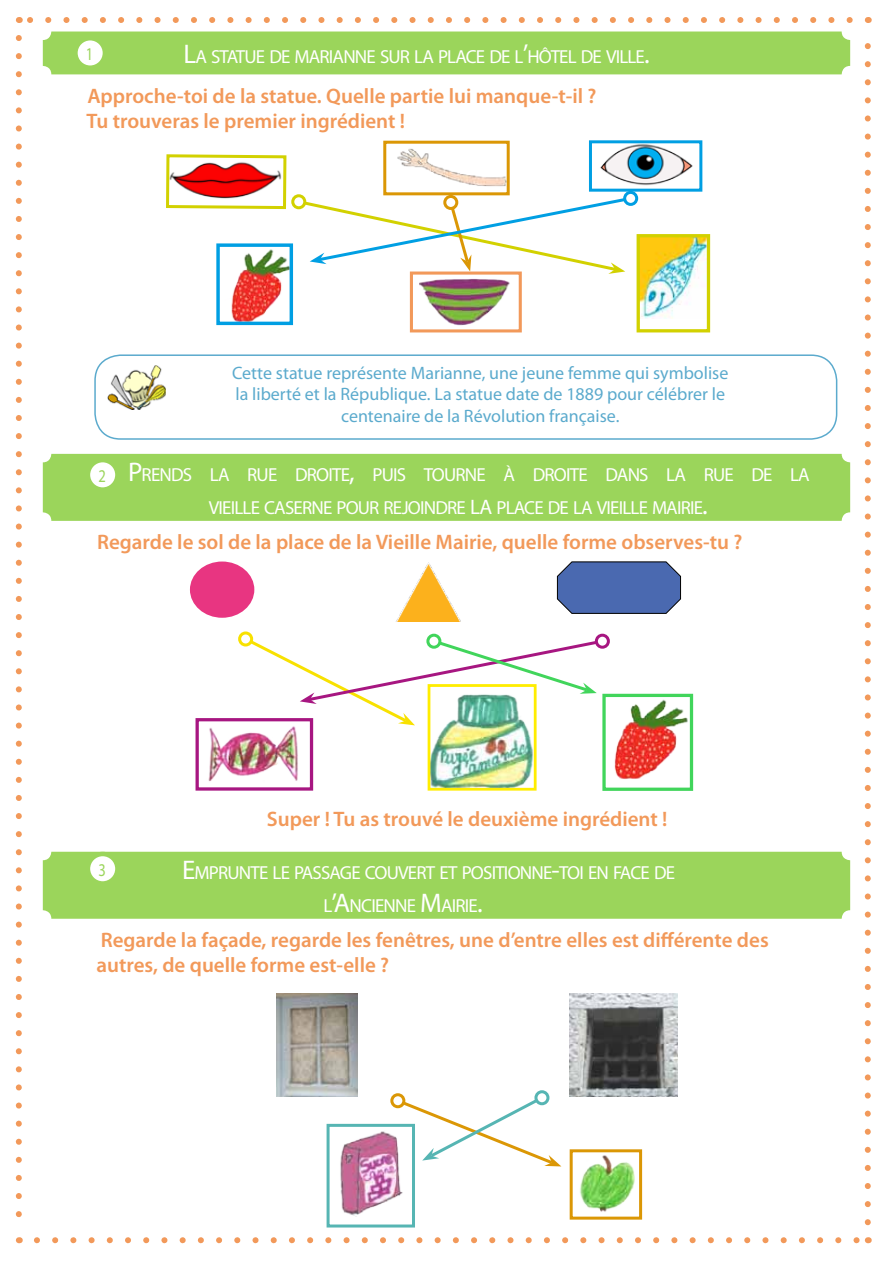
<style>
.page{position:relative;width:893px;height:1263px;background:#fff}
.page>*{position:absolute;margin:0;border:0;box-sizing:border-box;transform-origin:0 0}
.t1{font:600 21px/25.2px "Myriad Pro";color:#f2995a}
.t2{font:18.9px/32.4px "Myriad Pro";letter-spacing:-.045em;color:#fff}
.t3{font:18px/21.6px "Myriad Pro";color:#5baacd;text-align:center}
.t4{font:18px "Myriad Pro";color:#9bd55b;scale:.8 1}
.s1{font-size:27px}
.s2{font-size:21px}
</style>
<div class="page">
<svg style="left:16px;top:38px;width:6px;height:1180px"></svg>
<svg style="left:37px;top:1237px;width:822px;height:6px"></svg>
<svg style="left:865px;top:43px;width:6px;height:1179px"></svg>
<svg style="left:28px;top:17px;width:822px;height:6px"></svg>
<div style="left:43px;top:32px;width:807px;height:42px;background:#9bd55b;border-radius:9px"></div>
<svg style="left:75px;top:38px;width:30px;height:30px"></svg>
<div style="left:73px;top:36px;width:34px;height:34px;border:4px solid #9bd55b;border-radius:50%"></div>
<svg style="left:166px;top:154px;width:121px;height:56px"></svg>
<img style="left:397px;top:148px;width:109px;height:39px">
<div style="left:383px;top:141px;width:127px;height:54px;border:3px solid #db9705"></div>
<img style="left:600px;top:144px;width:93px;height:42px">
<div style="left:589px;top:140px;width:113px;height:52px;border:3px solid #009fe3"></div>
<div style="left:291px;top:194px;width:15px;height:15px;border:3px solid #d2d100;border-radius:50%"></div>
<div style="left:443px;top:195px;width:15px;height:15px;border:3px solid #db9705;border-radius:50%"></div>
<svg style="left:301px;top:196px;width:327px;height:78px"></svg>
<div style="left:623px;top:191px;width:15px;height:15px;border:3px solid #009fe3;border-radius:50%"></div>
<div style="left:94px;top:354px;width:743px;height:86px;border:2px solid #5baacd;border-radius:26px"></div>
<img style="left:108px;top:365px;width:58px;height:44px">
<div style="left:190px;top:561px;width:64px;height:57px;background:#e83581;border-radius:50%"></div>
<img style="left:396px;top:562px;width:64px;height:60px">
<svg style="left:557px;top:561px;width:124px;height:53px;background:#536fad"></svg>
<img style="left:277px;top:993px;width:80px;height:104px">
<img style="left:570px;top:994px;width:108px;height:103px">
<img style="left:231px;top:249px;width:58px;height:72px">
<div style="left:216px;top:243px;width:77px;height:82px;border:3px solid #009fe3"></div>
<img style="left:420px;top:278px;width:90px;height:48px">
<div style="left:410px;top:271px;width:112px;height:61px;border:3px solid #f2995a"></div>
<img style="left:641px;top:238px;width:65px;height:81px">
<div style="left:637px;top:234px;width:73px;height:98px;border:3px solid #d2d100"></div>
<img style="left:614px;top:699px;width:74px;height:80px">
<div style="left:602px;top:694px;width:91px;height:97px;border:3px solid #41d55b"></div>
<img style="left:432px;top:725px;width:101px;height:62px">
<div style="left:428px;top:684px;width:109px;height:107px;border:3px solid #ffed00"></div>
<img style="left:208px;top:726px;width:90px;height:55px">
<div style="left:196px;top:718px;width:117px;height:73px;border:3px solid #a71681"></div>
<div style="left:238px;top:631px;width:15px;height:15px;border:3px solid #f8e100;border-radius:50%"></div>
<div style="left:595px;top:634px;width:15px;height:15px;border:3px solid #a71681;border-radius:50%"></div>
<div style="left:426px;top:634px;width:15px;height:15px;border:3px solid #41d55b;border-radius:50%"></div>
<svg style="left:247px;top:638px;width:353px;height:87px"></svg>
<img style="left:340px;top:1131px;width:63px;height:85px">
<div style="left:327px;top:1124px;width:88px;height:103px;border:3px solid #56b5b3"></div>
<img style="left:580px;top:1155px;width:55px;height:57px">
<div style="left:570px;top:1149px;width:72px;height:70px;border:3px solid #db9705"></div>
<div style="left:390px;top:1093px;width:15px;height:15px;border:3px solid #db9705;border-radius:50%"></div>
<div style="left:534px;top:1090px;width:15px;height:15px;border:3px solid #56b5b3;border-radius:50%"></div>
<svg style="left:399px;top:1096px;width:162px;height:70px"></svg>
<div style="left:43px;top:852px;width:807px;height:67px;background:#9bd55b;border-radius:9px"></div>
<div style="left:43px;top:454px;width:807px;height:67px;background:#9bd55b;border-radius:9px"></div>
<svg style="left:88px;top:460px;width:29px;height:30px"></svg>
<div style="left:86px;top:458px;width:34px;height:34px;border:4px solid #9bd55b;border-radius:50%"></div>
<svg style="left:88px;top:854px;width:29px;height:29px"></svg>
<div style="left:86px;top:852px;width:34px;height:34px;border:4px solid #9bd55b;border-radius:50%"></div>
<p class="t4" style="left:86px;top:43px;width:11px">1</p>
<p class="t2" style="left:183px;top:40px;width:468px"><span class="s1">L</span>A STATUE DE MARIANNE SUR LA PLACE DE L<span class="s1">’</span>HÔTEL DE VILLE<span class="s1">.</span></p>
<p class="t1" style="left:87px;top:83px;width:512px">Approche-toi de la statue. Quelle partie lui manque-t-il ?<br>Tu trouveras le premier ingrédient !</p>
<p class="t4" style="left:98px;top:465px;width:11px">2</p>
<p class="t3" style="left:232px;top:361px;width:498px">Cette statue représente Marianne, une jeune femme qui symbolise la liberté et la République. La statue date de 1889 pour célébrer le centenaire de la Révolution française.</p>
<p class="t2" style="left:209px;top:459px;width:603px;text-indent:-81px"><span class="s1">P</span>RENDS LA RUE DROITE<span class="s1">,</span> PUIS TOURNE À DROITE DANS LA RUE DE LA<br>VIEILLE CASERNE POUR REJOINDRE <span class="s2">LA</span> PLACE DE LA VIEILLE MAIRIE<span class="s1">.</span></p>
<p class="t1" style="left:97px;top:528px;width:647px">Regarde le sol de la place de la Vieille Mairie, quelle forme observes-tu ?</p>
<p class="t4" style="left:98px;top:858px;width:11px">3</p>
<p class="t1" style="left:267px;top:806px;width:402px">Super ! Tu as trouvé le deuxième ingrédient !</p>
<p class="t2" style="left:323px;top:856px;width:353px;text-indent:-141px"><span class="s1">E</span>MPRUNTE LE PASSAGE COUVERT ET POSITIONNE<span class="s1">-</span>TOI EN FACE DE<br>L<span class="s1">’A</span>NCIENNE <span class="s1">M</span>AIRIE<span class="s1">.</span></p>
<p class="t1" style="left:97px;top:927px;width:674px">Regarde la façade, regarde les fenêtres, une d’entre elles est différente des autres, de quelle forme est-elle ?</p>
</div>
